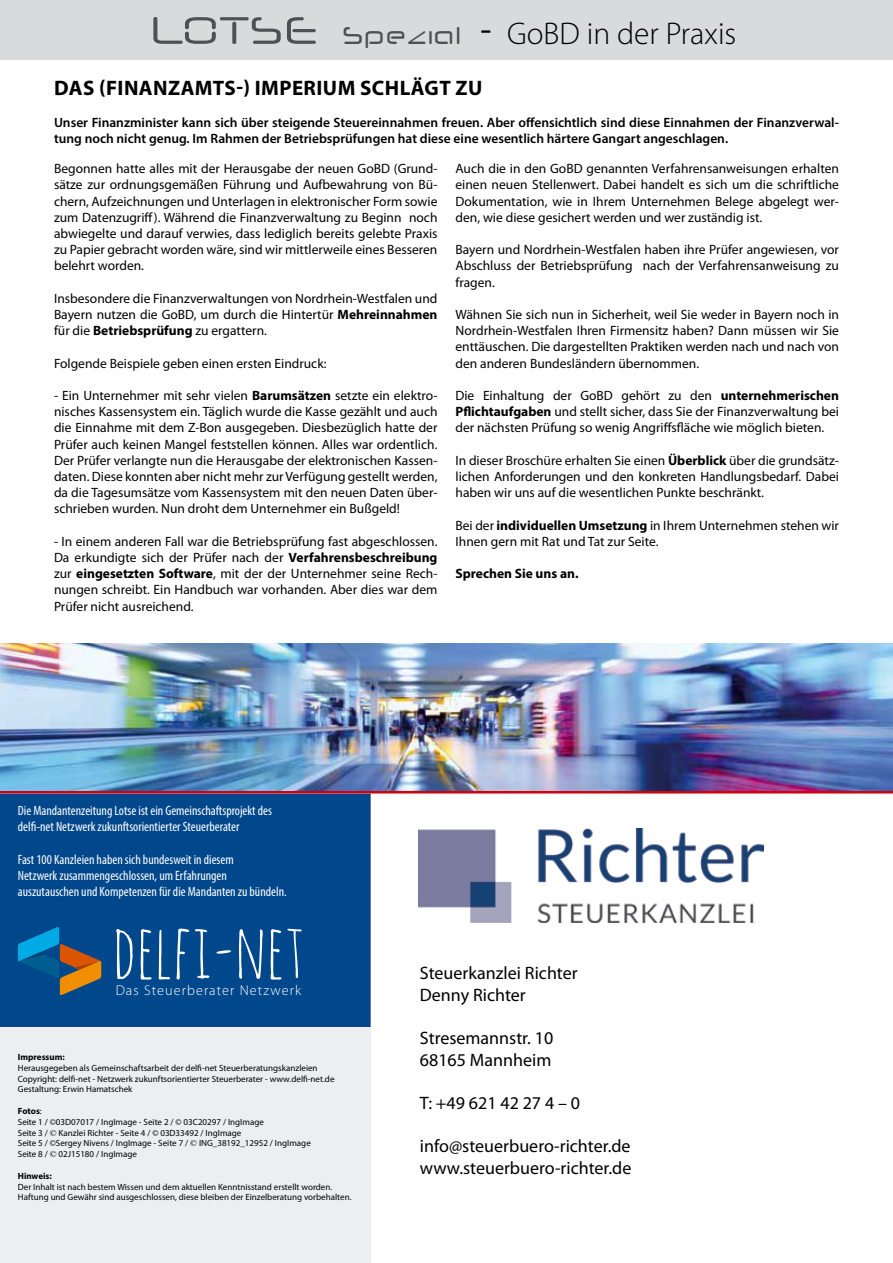
<style>
.page{position:relative;width:893px;height:1263px;background:#fff}
.page>*{position:absolute;margin:0;border:0;box-sizing:border-box;transform-origin:0 0}
.t1{font:75px "Amatic SC";color:#fff}
.t2{font:300 31.5px "Myriad Pro";color:#000}
.t3{font:700 21px "Myriad Pro";letter-spacing:.02em;color:#000}
.t4{font:18px/21.6px "Myriad Pro";color:#000}
.t5{font:300 14.25px "Myriad Pro";letter-spacing:.075em;color:#fff}
.t6{font:13.5px/16.2px "Myriad Pro";color:#000;text-align:justify}
.t7{font:condensed 13.5px/16.2px "Myriad Pro";color:#fff}
.t8{font:600 13.5px/16.2px "Myriad Pro";color:#000}
.t9{font:700 13.5px "Myriad Pro";color:#000}
.t10{font:9px/10.8px "Myriad Pro";color:#000}
.t11{font:700 9px "Myriad Pro";color:#000}
.s1{font-family:"Neuropol Nova";font-weight:400;font-size:60px;color:#504f53}
.s2{font-family:"Neuropol Nova";font-weight:400;font-size:37.5px;color:#504f53}
.s3{font-weight:400;font-size:36px}
.s4{font-weight:700}
.s5{font-family:"Times New Roman"}
</style>
<div class="page">
<div style="left:0;top:0;width:893px;height:60px;background:#d8dbdc"></div>
<hr style="left:0;top:790px;width:893px;height:3px;background:#d1010e">
<div style="left:0;top:794px;width:371px;height:234px;background:#00488b"></div>
<div style="left:0;top:1028px;width:371px;height:235px;background:#edeeef"></div>
<svg style="left:18px;top:927px;width:83px;height:68px;background:#336077"></svg>
<img style="left:0;top:644px;width:893px;height:146px">
<img style="left:419px;top:828px;width:344px;height:94px">
<h2 class="t2" style="left:150px;top:16px;width:588px"><span class="s1">LOTSE</span> <span class="s2">Spezial</span> <span class="s3">-</span> GoBD in der Praxis</h2>
<h3 class="t3" style="left:54px;top:74px;width:430px">DAS (FINANZAMTS-) IMPERIUM SCHLÄGT ZU</h3>
<p class="t8" style="left:54px;top:114px;width:786px">Unser Finanzminister kann sich über steigende Steuereinnahmen freuen. Aber offensichtlich sind diese Einnahmen der Finanzverwal&shy;tung noch nicht genug. Im Rahmen der Betriebsprüfungen hat diese eine wesentlich härtere Gangart angeschlagen.</p>
<p class="t6" style="left:54px;top:160px;width:385px">Begonnen hatte alles mit der Herausgabe der neuen GoBD (Grund&shy;sätze zur ordnungsgemäßen Führung und Aufbewahrung von Bü&shy;chern, Aufzeichnungen und Unterlagen in elektronischer Form sowie zum Datenzugriff). Während die Finanzverwaltung zu Beginn noch abwiegelte und darauf verwies, dass lediglich bereits gelebte Praxis zu Papier gebracht worden wäre, sind wir mittlerweile eines Besseren belehrt worden.</p>
<p class="t6" style="left:54px;top:290px;width:385px">Insbesondere die Finanzverwaltungen von Nordrhein-Westfalen und Bayern nutzen die GoBD, um durch die Hintertür <span class="s4">Mehreinnahmen </span>für die <span class="s4">Betriebsprüfung</span> zu ergattern.</p>
<p class="t6" style="left:54px;top:355px;width:274px">Folgende Beispiele geben einen ersten Eindruck:</p>
<p class="t6" style="left:54px;top:387px;width:385px">- Ein Unternehmer mit sehr vielen <span class="s4">Barumsätzen</span> setzte ein elektro&shy;nisches Kassensystem ein. Täglich wurde die Kasse gezählt und auch die Einnahme mit dem Z-Bon ausgegeben. Diesbezüglich hatte der Prüfer auch keinen Mangel feststellen können. Alles war ordentlich.<br>Der Prüfer verlangte nun die Herausgabe der elektronischen Kassen&shy;daten. Diese konnten aber nicht mehr zur Verfügung gestellt werden, da die Tagesumsätze vom Kassensystem mit den neuen Daten über&shy;schrieben wurden. Nun droht dem Unternehmer ein Bußgeld!</p>
<p class="t6" style="left:54px;top:533px;width:385px">- In einem anderen Fall war die Betriebsprüfung fast abgeschlossen.<br>Da erkundigte sich der Prüfer nach der <span class="s4">Verfahrensbeschreibung </span>zur <span class="s4">eingesetzten Software</span>, mit der der Unternehmer seine Rech&shy;nungen schreibt. Ein Handbuch war vorhanden. Aber dies war dem Prüfer nicht ausreichend.</p>
<p class="t6" style="left:455px;top:160px;width:385px">Auch die in den GoBD genannten Verfahrensanweisungen erhalten einen neuen Stellenwert. Dabei handelt es sich um die schriftliche Dokumentation, wie in Ihrem Unternehmen Belege abgelegt wer&shy;den, wie diese gesichert werden und wer zuständig ist.</p>
<p class="t6" style="left:455px;top:241px;width:385px">Bayern und Nordrhein-Westfalen haben ihre Prüfer angewiesen, vor Abschluss der Betriebsprüfung nach der Verfahrensanweisung zu fragen.</p>
<p class="t6" style="left:455px;top:306px;width:385px">Wähnen Sie sich nun in Sicherheit, weil Sie weder in Bayern noch in Nordrhein-Westfalen Ihren Firmensitz haben? Dann müssen wir Sie enttäuschen. Die dargestellten Praktiken werden nach und nach von den anderen Bundesländern übernommen.</p>
<p class="t6" style="left:455px;top:387px;width:385px">Die Einhaltung der GoBD gehört zu den <span class="s4">unternehmerischen Pflichtaufgaben</span> und stellt sicher, dass Sie der Finanzverwaltung bei der nächsten Prüfung so wenig Angriffsfläche wie möglich bieten.</p>
<p class="t6" style="left:455px;top:452px;width:385px">In dieser Broschüre erhalten Sie einen <span class="s4">Überblick</span> über die grundsätz&shy;lichen Anforderungen und den konkreten Handlungsbedarf. Dabei haben wir uns auf die wesentlichen Punkte beschränkt.</p>
<p class="t6" style="left:455px;top:517px;width:385px">Bei der <span class="s4">individuellen Umsetzung</span> in Ihrem Unternehmen stehen wir<br>Ihnen gern mit Rat und Tat zur Seite.</p>
<p class="t9" style="left:455px;top:565px;width:125px">Sprechen Sie uns an.</p>
<p class="t7" style="left:18px;top:802px;width:256px">Die Mandantenzeitung Lotse ist ein Gemeinschaftsprojekt des delfi-net Netzwerk zukunftsorientierter Steuerberater</p>
<p class="t7" style="left:18px;top:851px;width:270px">Fast 100 Kanzleien haben sich bundesweit in diesem<br>Netzwerk zusammengeschlossen, um Erfahrungen auszutauschen und Kompetenzen für die Mandanten zu bündeln.</p>
<h1 class="t1" style="left:113px;top:902px;width:193px">DELFI-NET</h1>
<p class="t5" style="left:116px;top:982px;width:187px">Das Steuerberater Netzwerk</p>
<p class="t11" style="left:18px;top:1051px;width:48px">Impressum:</p>
<p class="t10" style="left:18px;top:1062px;width:318px">Herausgegeben als Gemeinschaftsarbeit der delfi-net Steuerberatungskanzleien<br>Copyright: delfi-net - Netzwerk zukunftsorientierter Steuerberater - www.delfi-net.de<br>Gestaltung: Erwin Hamatschek</p>
<p class="t10" style="left:18px;top:1105px;width:294px"><span class="s4">Fotos</span>:<br>Seite 1 / ©03D07017 / IngImage - Seite 2 / © 03C20297 / IngImage<br>Seite 3 / <span class="s5">©</span> Kanzlei Richter - Seite 4 / © 03D33492 / IngImage<br>Seite 5 / ©Sergey Nivens / IngImage - Seite 7 / <span class="s5">©</span> ING_38192_12952 / IngImage Seite 8 / <span class="s5">©</span> 02J15180 / IngImage</p>
<p class="t11" style="left:18px;top:1170px;width:35px">Hinweis:</p>
<p class="t10" style="left:18px;top:1181px;width:335px">Der Inhalt ist nach bestem Wissen und dem aktuellen Kenntnisstand erstellt worden.<br>Haftung und Gewähr sind ausgeschlossen, diese bleiben der Einzelberatung vorbehalten.</p>
<h3 class="t4" style="left:420px;top:962px;width:159px">Steuerkanzlei Richter<br>Denny Richter</h3>
<h3 class="t4" style="left:420px;top:1027px;width:135px">Stresemannstr. 10<br>68165 Mannheim</h3>
<h3 class="t4" style="left:420px;top:1092px;width:162px">T: +49 621 42 27 4 – 0</h3>
<h3 class="t4" style="left:420px;top:1135px;width:213px">info@steuerbuero-richter.de www.steuerbuero-richter.de</h3>
</div>
